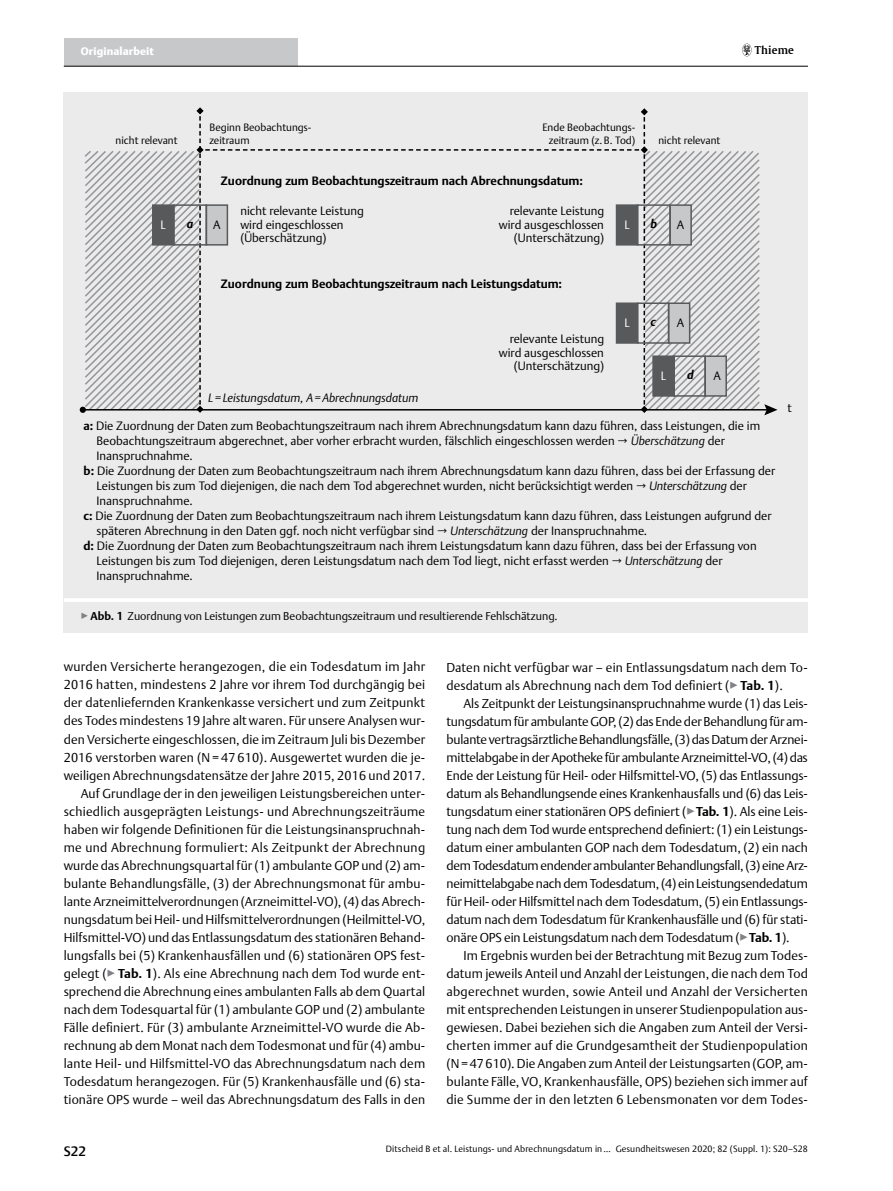
<style>
.page{position:relative;width:893px;height:1191px;background:#fff}
.page>*{position:absolute;margin:0;border:0;box-sizing:border-box;transform-origin:0 0}
.t1{font:500 13.5px "Thieme Argo 2011";color:#000}
.t2{font:300 12.75px/18px "Thieme Argo 2011";letter-spacing:.01em;color:#000;text-align:justify}
.t3{font:300 12px/13.5px "Thieme Argo 2011";color:#000;text-align:right}
.t4{font:700 12px "Thieme Argo 2011";color:#000}
.t5{font:italic 300 12px "Thieme Argo 2011";color:#000}
.t6{font:300 12px "Thieme Argo 2011";color:#fff}
.t7{font:italic 700 12px "Thieme Argo 2011";color:#000}
.t8{font:300 11.25px "Thieme Argo 2011";color:#000}
.t9{font:900 10.8px "Thieme Argo 2011";letter-spacing:.01em;color:#fff}
.t10{font:600 10.8px "Thieme Gulliver 2011";letter-spacing:.01em;color:#000}
.t11{font:300 10.5px/13.5px "Thieme Argo 2011";color:#000}
.t12{font:300 9px "Thieme Argo 2011";letter-spacing:.01em;color:#000}
.s1{font-weight:700}
.s2{font-style:italic}
.s3{color:#808285}
</style>
<div class="page">
<div style="left:64px;top:38px;width:234px;height:28px;background:#c7c8ca"></div>
<hr style="left:64px;top:66px;width:744px;height:1px;background:#000">
<svg style="left:742px;top:44px;width:9px;height:12px"></svg>
<div style="left:64px;top:92px;width:744px;height:506px;background:#ebebec"></div>
<svg style="left:83px;top:151px;width:678px;height:260px"></svg>
<hr style="left:83px;top:409px;width:685px;height:1px;background:#000">
<svg style="left:80px;top:407px;width:6px;height:6px"></svg>
<svg style="left:764px;top:404px;width:13px;height:11px"></svg>
<svg style="left:196px;top:107px;width:452px;height:306px"></svg>
<div style="left:206px;top:204px;width:22px;height:42px;background:#c7c8ca;border:2px solid #58595b"></div>
<div style="left:152px;top:204px;width:23px;height:42px;background:#58595b;border:2px solid #58595b"></div>
<div style="left:173px;top:204px;width:34px;height:42px;border:2px solid #58595b"></div>
<div style="left:669px;top:204px;width:23px;height:42px;background:#c7c8ca;border:2px solid #58595b"></div>
<div style="left:616px;top:204px;width:22px;height:42px;background:#58595b;border:2px solid #58595b"></div>
<div style="left:637px;top:204px;width:34px;height:42px;border:2px solid #58595b"></div>
<div style="left:704px;top:355px;width:23px;height:42px;background:#c7c8ca;border:2px solid #58595b"></div>
<div style="left:652px;top:355px;width:23px;height:42px;background:#58595b;border:2px solid #58595b"></div>
<div style="left:673px;top:355px;width:33px;height:42px;border:2px solid #58595b"></div>
<div style="left:668px;top:302px;width:22px;height:42px;background:#c7c8ca;border:2px solid #58595b"></div>
<div style="left:637px;top:302px;width:32px;height:42px;border:2px solid #58595b"></div>
<div style="left:64px;top:598px;width:744px;height:35px;background:#ebebec"></div>
<hr style="left:64px;top:598px;width:744px;height:4px;background:#fff">
<p class="t9" style="left:81px;top:44px;width:75px">Originalarbeit</p>
<p class="t10" style="left:755px;top:42px;width:40px">Thieme</p>
<p class="t11" style="left:210px;top:120px;width:103px">Beginn Beobachtungs&shy;zeitraum</p>
<p class="t11" style="left:542px;top:120px;width:95px;text-align:right">Ende Beobachtungs&shy;zeitraum (z. B. Tod)</p>
<p class="t4" style="left:221px;top:172px;width:363px">Zuordnung zum Beobachtungszeitraum nach Abrechnungsdatum:</p>
<p class="t11" style="left:116px;top:133px;width:63px">nicht relevant</p>
<p class="t11" style="left:658px;top:133px;width:63px">nicht relevant</p>
<p class="t3" style="left:240px;top:204px;width:125px;text-align:left">nicht relevante Leistung wird eingeschlossen (Überschätzung)</p>
<p class="t3" style="left:499px;top:204px;width:107px">relevante Leistung wird ausgeschlossen (Unterschätzung)</p>
<p class="t6" style="left:161px;top:216px;width:7px">L</p>
<p class="t7" style="left:187px;top:216px;width:8px">a</p>
<p class="t3" style="left:213px;top:217px;width:9px">A</p>
<p class="t6" style="left:624px;top:216px;width:7px">L</p>
<p class="t7" style="left:651px;top:216px;width:8px">b</p>
<p class="t3" style="left:677px;top:217px;width:9px">A</p>
<p class="t4" style="left:221px;top:276px;width:343px">Zuordnung zum Beobachtungszeitraum nach Leistungsdatum:</p>
<p class="t5" style="left:208px;top:390px;width:212px">L = Leistungsdatum, A = Abrechnungsdatum</p>
<p class="t3" style="left:499px;top:332px;width:107px">relevante Leistung wird ausgeschlossen (Unterschätzung)</p>
<p class="t6" style="left:624px;top:314px;width:7px">L</p>
<p class="t7" style="left:651px;top:314px;width:7px">c</p>
<p class="t3" style="left:677px;top:315px;width:9px">A</p>
<p class="t6" style="left:661px;top:367px;width:7px">L</p>
<p class="t7" style="left:687px;top:367px;width:8px">d</p>
<p class="t3" style="left:713px;top:368px;width:9px">A</p>
<p class="t3" style="left:83px;top:419px;width:678px"><span class="s1">a:</span> Die Zuordnung der Daten zum Beobachtungszeitraum nach ihrem Abrechnungsdatum kann dazu führen, dass Leistungen, die im</p>
<p class="t3" style="left:97px;top:434px;width:630px">Beobachtungszeitraum abgerechnet, aber vorher erbracht wurden, fälschlich eingeschlossen werden → <span class="s2">Überschätzung</span> der</p>
<p class="t3" style="left:97px;top:449px;width:98px">Inanspruchnahme.</p>
<p class="t3" style="left:83px;top:464px;width:693px"><span class="s1">b:</span> Die Zuordnung der Daten zum Beobachtungszeitraum nach ihrem Abrechnungsdatum kann dazu führen, dass bei der Erfassung der</p>
<p class="t3" style="left:97px;top:479px;width:652px">Leistungen bis zum Tod diejenigen, die nach dem Tod abgerechnet wurden, nicht berücksichtigt werden → <span class="s2">Unterschätzung</span> der</p>
<p class="t3" style="left:97px;top:494px;width:98px">Inanspruchnahme.</p>
<p class="t3" style="left:83px;top:509px;width:690px"><span class="s1">c:</span> Die Zuordnung der Daten zum Beobachtungszeitraum nach ihrem Leistungsdatum kann dazu führen, dass Leistungen aufgrund der</p>
<p class="t3" style="left:97px;top:524px;width:552px">späteren Abrechnung in den Daten ggf. noch nicht verfügbar sind → <span class="s2">Unterschätzung</span> der Inanspruchnahme.</p>
<p class="t3" style="left:83px;top:539px;width:675px"><span class="s1">d:</span> Die Zuordnung der Daten zum Beobachtungszeitraum nach ihrem Leistungsdatum kann dazu führen, dass bei der Erfassung von</p>
<p class="t3" style="left:97px;top:554px;width:628px">Leistungen bis zum Tod diejenigen, deren Leistungsdatum nach dem Tod liegt, nicht erfasst werden → <span class="s2">Unterschätzung</span> der</p>
<p class="t3" style="left:97px;top:569px;width:98px">Inanspruchnahme.</p>
<p class="t8" style="left:81px;top:608px;width:478px"><span class="s3">▶</span><span class="s1">Abb. 1</span> Zuordnung von Leistungen zum Beobachtungszeitraum und resultierende Fehlschätzung.</p>
<p class="t3" style="left:788px;top:401px;width:6px">t</p>
<p class="t2" style="left:64px;top:657px;width:363px;text-align:right">wurden Versicherte herangezogen, die ein Todesdatum im Jahr 2016 hatten, mindestens 2 Jahre vor ihrem Tod durchgängig bei der datenliefernden Krankenkasse versichert und zum Zeitpunkt des Todes mindestens 19 Jahre alt waren. Für unsere Analysen wur&shy;den Versicherte eingeschlossen, die im Zeitraum Juli bis Dezember 2016 verstorben waren (N= 47 610). Ausgewertet wurden die je&shy;weiligen Abrechnungsdatensätze der Jahre 2015, 2016 und 2017.<br>Auf Grundlage der in den jeweiligen Leistungsbereichen unter&shy;schiedlich ausgeprägten Leistungs- und Abrechnungszeiträume haben wir folgende Definitionen für die Leistungsinanspruchnah&shy;me und Abrechnung formuliert: Als Zeitpunkt der Abrechnung wurde das Abrechnungsquartal für (1) ambulante GOP und (2) am&shy;bulante Behandlungsfälle, (3) der Abrechnungsmonat für ambu&shy;lante Arzneimittelverordnungen (Arzneimittel-VO), (4) das Abrech&shy;nungsdatum bei Heil- und Hilfsmittelverordnungen (Heilmittel-VO, Hilfsmittel-VO) und das Entlassungsdatum des stationären Behand&shy;lungsfalls bei (5) Krankenhausfällen und (6) stationären OPS fest&shy;gelegt (<span class="s3">▶</span><span class="s1">Tab. 1</span>). Als eine Abrechnung nach dem Tod wurde ent&shy;sprechend die Abrechnung eines ambulanten Falls ab dem Quartal nach dem Todesquartal für (1) ambulante GOP und (2) ambulante Fälle definiert. Für (3) ambulante Arzneimittel-VO wurde die Ab&shy;rechnung ab dem Monat nach dem Todesmonat und für (4) ambu&shy;lante Heil- und Hilfsmittel-VO das Abrechnungsdatum nach dem Todesdatum herangezogen. Für (5) Krankenhausfälle und (6) sta&shy;tionäre OPS wurde – weil das Abrechnungsdatum des Falls in den</p>
<p class="t2" style="left:446px;top:657px;width:363px">Daten nicht verfügbar war – ein Entlassungsdatum nach dem To&shy;desdatum als Abrechnung nach dem Tod definiert (<span class="s3">▶</span><span class="s1">Tab. 1</span>).</p>
<p class="t2" style="left:446px;top:694px;width:363px;text-indent:17px">Als Zeitpunkt der Leistungsinanspruchnahme wurde (1) das Leis&shy;tungsdatum für ambulante GOP, (2) das Ende der Behandlung für am&shy;bulante vertragsärztliche Behandlungsfälle, (3) das Datum der Arznei&shy;mittelabgabe in der Apotheke für ambulante Arzneimittel-VO, (4) das Ende der Leistung für Heil- oder Hilfsmittel-VO, (5) das Entlassungs&shy;datum als Behandlungsende eines Krankenhausfalls und (6) das Leis&shy;tungsdatum einer stationären OPS definiert (<span class="s3">▶</span><span class="s1">Tab. 1</span>). Als eine Leis&shy;tung nach dem Tod wurde entsprechend definiert: (1) ein Leistungs&shy;datum einer ambulanten GOP nach dem Todesdatum, (2) ein nach dem Todesdatum endender ambulanter Behandlungsfall, (3) eine Arz&shy;neimittelabgabe nach dem Todesdatum, (4) ein Leistungsendedatum für Heil- oder Hilfsmittel nach dem Todesdatum, (5) ein Entlassungs&shy;datum nach dem Todesdatum für Krankenhausfälle und (6) für stati&shy;onäre OPS ein Leistungsdatum nach dem Todesdatum (<span class="s3">▶</span><span class="s1">Tab. 1</span>).</p>
<p class="t2" style="left:446px;top:946px;width:363px;text-indent:17px">Im Ergebnis wurden bei der Betrachtung mit Bezug zum Todes&shy;datum jeweils Anteil und Anzahl der Leistungen, die nach dem Tod abgerechnet wurden, sowie Anteil und Anzahl der Versicherten mit entsprechenden Leistungen in unserer Studienpopulation aus&shy;gewiesen. Dabei beziehen sich die Angaben zum Anteil der Versi&shy;cherten immer auf die Grundgesamtheit der Studienpopulation (N=47610). Die Angaben zum Anteil der Leistungsarten (GOP, am&shy;bulante Fälle, VO, Krankenhausfälle, OPS) beziehen sich immer auf die Summe der in den letzten 6 Lebensmonaten vor dem Todes-</p>
<p class="t1" style="left:64px;top:1142px;width:24px">S22</p>
<p class="t12" style="left:386px;top:1143px;width:424px">Ditscheid B et al. Leistungs- und Abrechnungsdatum in … Gesundheitswesen 2020; 82 (Suppl. 1): S20–S28</p>
</div>
